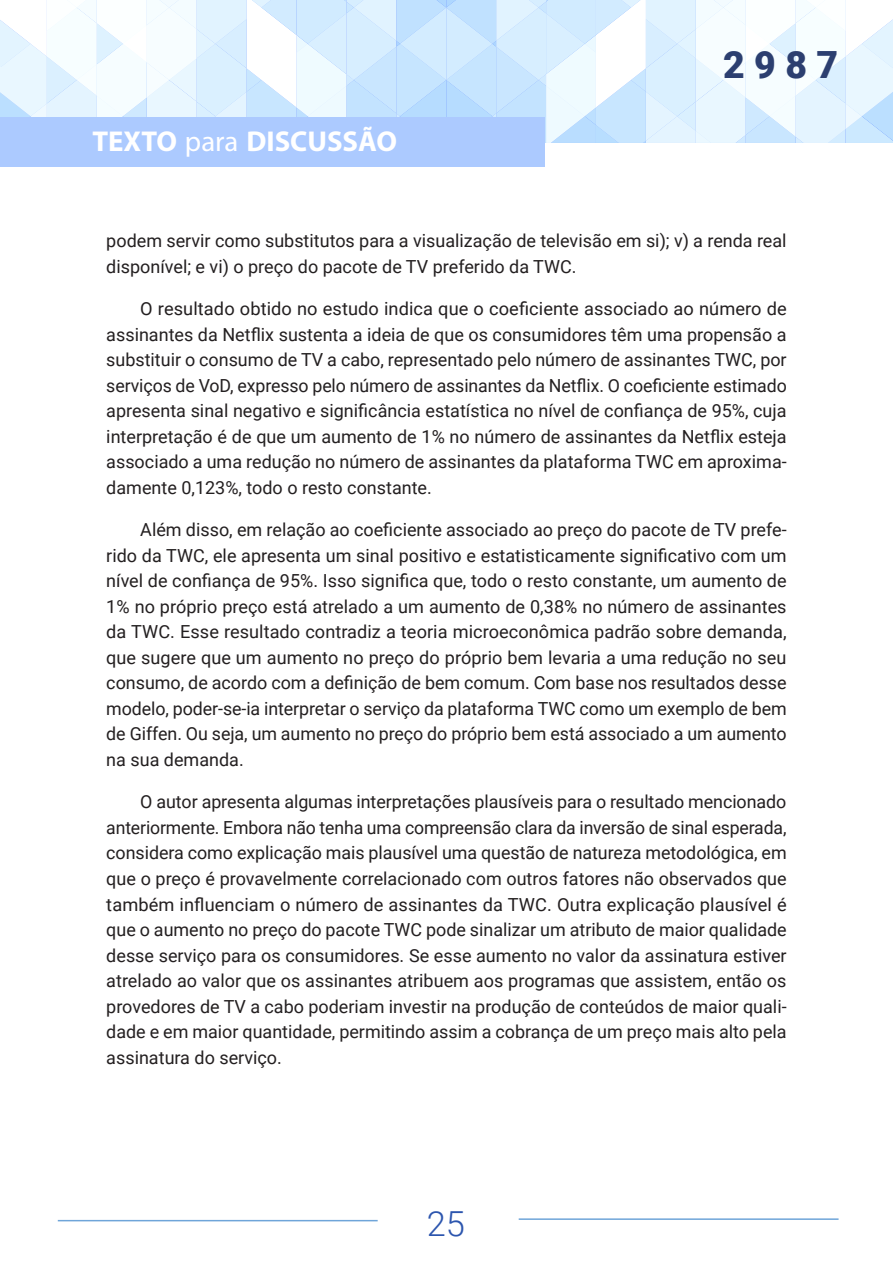
<style>
.page{position:relative;width:893px;height:1263px;background:#fff}
.page>*{position:absolute;margin:0;border:0;box-sizing:border-box;transform-origin:0 0}
.t1{font:900 37.5px "Roboto";color:#2c3f70}
.t2{font:300 34.5px "Roboto";color:#2c55ae}
.t3{font:700 28.8px "Myriad Pro";color:#fff}
.texto_corrido{font:18px/25.5px "Roboto";color:#231f20;text-align:justify}
.s1{font-weight:400}
</style>
<div class="page">
<svg style="left:0;top:0;width:893px;height:143px"></svg>
<div style="left:0;top:118px;width:545px;height:49px;background:#accaff"></div>
<hr style="left:519px;top:1218px;width:319px;height:2px;background:#6fa5d9">
<hr style="left:58px;top:1220px;width:320px;height:1px;background:#6fa5d9">
<h3 class="t3" style="left:92px;top:122px;width:306px">TEXTO <span class="s1">para</span> DISCUSSÃO</h3>
<h1 class="t1" style="left:723px;top:38px;width:116px">2987</h1>
<p class="texto_corrido" style="left:106px;top:228px;width:682px">podem servir como substitutos para a visualização de televisão em si); v) a renda real disponível; e vi) o preço do pacote de TV preferido da TWC.</p>
<p class="texto_corrido" style="left:106px;top:296px;width:682px;text-indent:34px">O resultado obtido no estudo indica que o coeficiente associado ao número de assinantes da Netflix sustenta a ideia de que os consumidores têm uma propensão a substituir o consumo de TV a cabo, representado pelo número de assinantes TWC, por serviços de VoD, expresso pelo número de assinantes da Netflix. O coeficiente estimado apresenta sinal negativo e significância estatística no nível de confiança de 95%, cuja interpretação é de que um aumento de 1% no número de assinantes da Netflix esteja associado a uma redução no número de assinantes da plataforma TWC em aproxima&shy;damente 0,123%, todo o resto constante.</p>
<p class="texto_corrido" style="left:106px;top:517px;width:682px;text-indent:34px">Além disso, em relação ao coeficiente associado ao preço do pacote de TV prefe&shy;rido da TWC, ele apresenta um sinal positivo e estatisticamente significativo com um nível de confiança de 95%. Isso significa que, todo o resto constante, um aumento de 1% no próprio preço está atrelado a um aumento de 0,38% no número de assinantes da TWC. Esse resultado contradiz a teoria microeconômica padrão sobre demanda, que sugere que um aumento no preço do próprio bem levaria a uma redução no seu consumo, de acordo com a definição de bem comum. Com base nos resultados desse modelo, poder-se-ia interpretar o serviço da plataforma TWC como um exemplo de bem de Giffen. Ou seja, um aumento no preço do próprio bem está associado a um aumento na sua demanda.</p>
<p class="texto_corrido" style="left:106px;top:789px;width:682px;text-indent:34px">O autor apresenta algumas interpretações plausíveis para o resultado mencionado anteriormente. Embora não tenha uma compreensão clara da inversão de sinal esperada, considera como explicação mais plausível uma questão de natureza metodológica, em que o preço é provavelmente correlacionado com outros fatores não observados que também influenciam o número de assinantes da TWC. Outra explicação plausível é que o aumento no preço do pacote TWC pode sinalizar um atributo de maior qualidade desse serviço para os consumidores. Se esse aumento no valor da assinatura estiver atrelado ao valor que os assinantes atribuem aos programas que assistem, então os provedores de TV a cabo poderiam investir na produção de conteúdos de maior quali&shy;dade e em maior quantidade, permitindo assim a cobrança de um preço mais alto pela assinatura do serviço.</p>
<h2 class="t2" style="left:427px;top:1200px;width:40px">25</h2>
</div>
